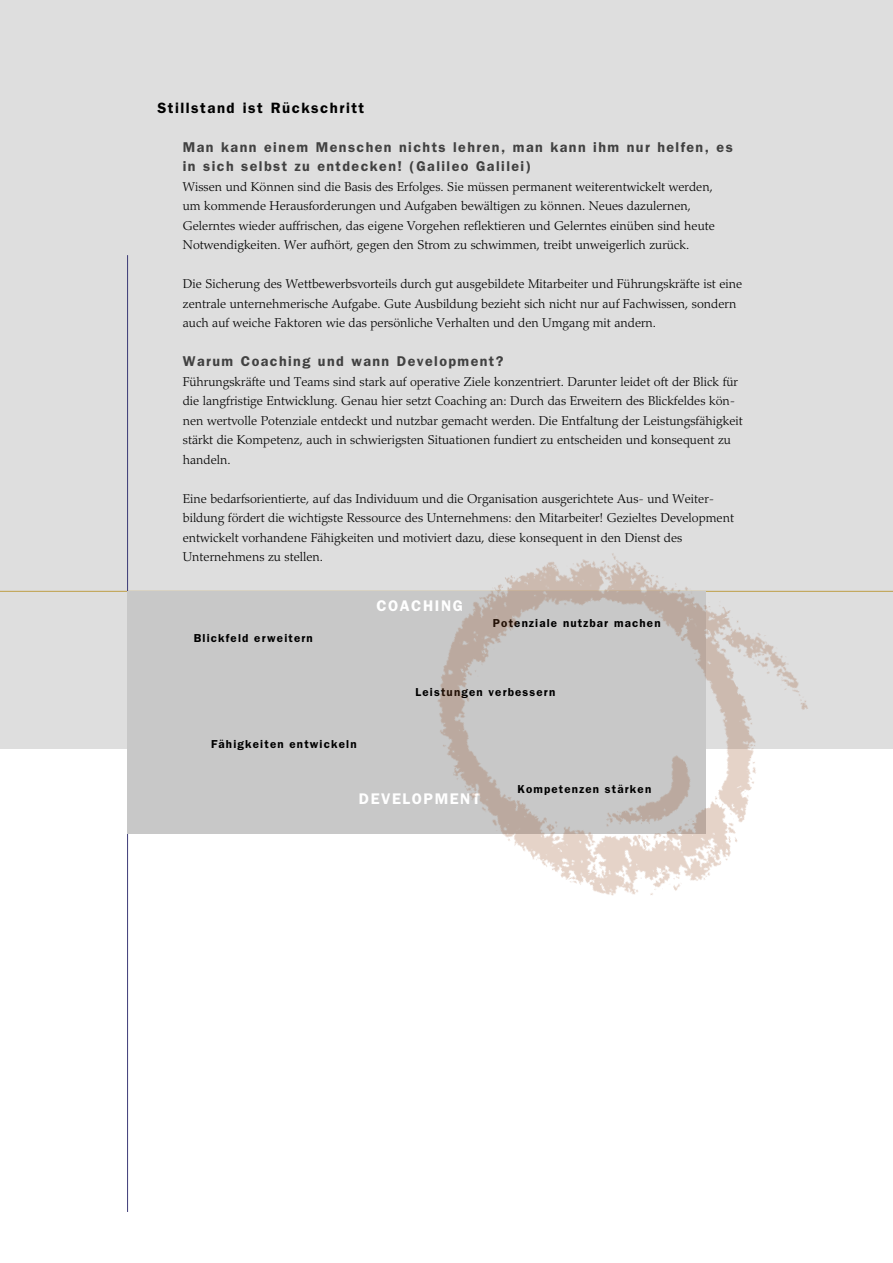
<style>
.page{position:relative;width:893px;height:1263px;background:#fff}
.page>*{position:absolute;margin:0;border:0;box-sizing:border-box;transform-origin:0 0}
.t1{font:600 15.45px "Franklin Gothic";letter-spacing:.1em;color:#fff}
.t2{font:600 15px "Franklin Gothic";letter-spacing:.1em;color:#000}
.t3{font:600 14.25px/19.5px "Franklin Gothic";letter-spacing:.1em;color:#414141}
.t4{font:300 12.75px/19.5px "Palatino LT";color:#000}
.t5{font:600 11.55px "Franklin Gothic";letter-spacing:.1em;color:#000}
</style>
<div class="page">
<div style="left:0;top:0;width:893px;height:748px;background:#dedede"></div>
<hr style="left:0;top:591px;width:893px;height:1px;background:#be9f46">
<hr style="left:127px;top:255px;width:1px;height:957px;background:#3c3a77">
<div style="left:128px;top:591px;width:578px;height:242px;background:#c8c8c8"></div>
<img style="left:357px;top:553px;width:529px;height:343px">
<p class="t2" style="left:157px;top:98px;width:209px">Stillstand ist Rückschritt</p>
<p class="t3" style="left:183px;top:136px;width:551px">Man kann einem Menschen nichts lehren, man kann ihm nur helfen, es in sich selbst zu entdecken! (Galileo Galilei)</p>
<p class="t4" style="left:183px;top:177px;width:534px">Wissen und Können sind die Basis des Erfolges. Sie müssen permanent weiterentwickelt werden, um kommende Herausforderungen und Aufgaben bewältigen zu können. Neues dazulernen, Gelerntes wieder auffrischen, das eigene Vorgehen reflektieren und Gelerntes einüben sind heute Notwendigkeiten. Wer aufhört, gegen den Strom zu schwimmen, treibt unweigerlich zurück.</p>
<p class="t4" style="left:183px;top:274px;width:561px">Die Sicherung des Wettbewerbsvorteils durch gut ausgebildete Mitarbeiter und Führungskräfte ist eine zentrale unternehmerische Aufgabe. Gute Ausbildung bezieht sich nicht nur auf Fachwissen, sondern auch auf weiche Faktoren wie das persönliche Verhalten und den Umgang mit andern.</p>
<p class="t3" style="left:183px;top:351px;width:322px">Warum Coaching und wann Development?</p>
<p class="t4" style="left:183px;top:372px;width:561px">Führungskräfte und Teams sind stark auf operative Ziele konzentriert. Darunter leidet oft der Blick für die langfristige Entwicklung. Genau hier setzt Coaching an: Durch das Erweitern des Blickfeldes kön&shy;nen wertvolle Potenziale entdeckt und nutzbar gemacht werden. Die Entfaltung der Leistungsfähigkeit stärkt die Kompetenz, auch in schwierigsten Situationen fundiert zu entscheiden und konsequent zu handeln.</p>
<p class="t4" style="left:183px;top:489px;width:553px">Eine bedarfsorientierte, auf das Individuum und die Organisation ausgerichtete Aus- und Weiter&shy;bildung fördert die wichtigste Ressource des Unternehmens: den Mitarbeiter! Gezieltes Development entwickelt vorhandene Fähigkeiten und motiviert dazu, diese konsequent in den Dienst des Unternehmens zu stellen.</p>
<p class="t5" style="left:194px;top:632px;width:121px">Blickfeld erweitern</p>
<p class="t5" style="left:211px;top:737px;width:147px">Fähigkeiten entwickeln</p>
<p class="t1" style="left:376px;top:596px;width:88px">COACHING</p>
<p class="t5" style="left:493px;top:616px;width:169px">Potenziale nutzbar machen</p>
<p class="t5" style="left:416px;top:685px;width:141px">Leistungen verbessern</p>
<p class="t1" style="left:359px;top:790px;width:123px">DEVELOPMENT</p>
<p class="t5" style="left:517px;top:782px;width:135px">Kompetenzen stärken</p>
</div>
